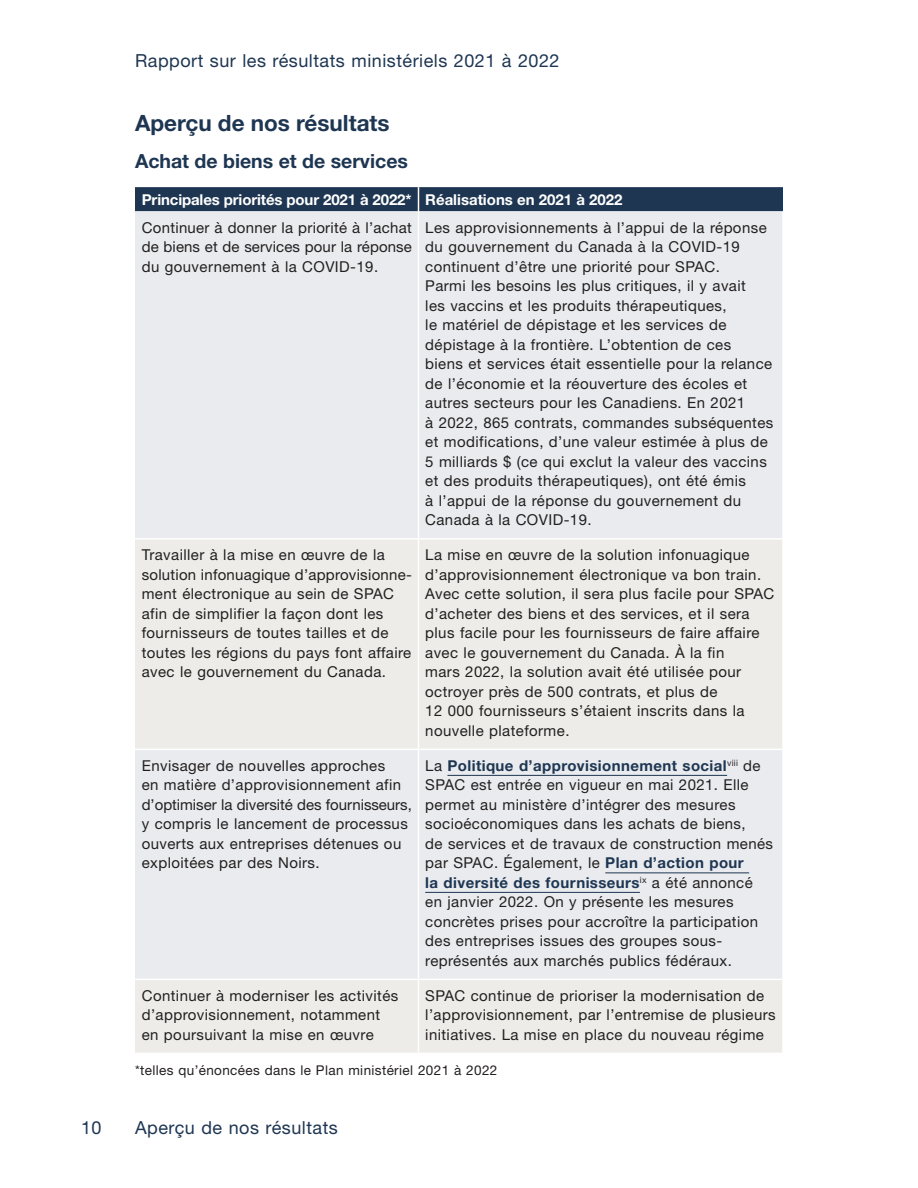
<style>
.page{position:relative;width:918px;height:1188px;background:#fff}
.page>*{position:absolute;margin:0;border:0;box-sizing:border-box;transform-origin:0 0}
.Subtitle_1{font:700 22.5px "Helvetica Neue LT Std";color:#1e3652}
.Table_1__Title{font:700 19.5px "Helvetica Neue LT Std";color:#1e3652}
.t1{font:18px "Helvetica Neue LT Std";letter-spacing:.03em;color:#1e3652}
.Table_1__Para_1a{font:15px/19.5px "Helvetica Neue LT Std";letter-spacing:.03em;color:#231f20}
.Table_1__Head_1{font:700 15px "Helvetica Neue LT Std";letter-spacing:-.01em;color:#fff}
.t2{font:13.5px "Helvetica Neue LT Std";letter-spacing:.03em;color:#231f20}
.s1{font-weight:700;color:#1e3652}
</style>
<div class="page">
<div style="left:135px;top:211px;width:647px;height:327px;background:#e9ebee"></div>
<div style="left:135px;top:540px;width:647px;height:513px;background:#edece9"></div>
<div style="left:135px;top:187px;width:648px;height:24px;background:#1e3652"></div>
<hr style="left:418px;top:540px;width:1px;height:209px;background:#fff">
<hr style="left:418px;top:750px;width:1px;height:229px;background:#fff">
<hr style="left:418px;top:980px;width:1px;height:73px;background:#fff">
<hr style="left:135px;top:749px;width:283px;height:1px;background:#fff">
<hr style="left:418px;top:749px;width:366px;height:1px;background:#fff">
<hr style="left:135px;top:979px;width:283px;height:1px;background:#fff">
<hr style="left:418px;top:979px;width:366px;height:1px;background:#fff">
<hr style="left:418px;top:211px;width:1px;height:327px;background:#fff">
<hr style="left:447px;top:775px;width:280px;height:1px;background:#1e3652">
<hr style="left:605px;top:873px;width:144px;height:1px;background:#1e3652">
<hr style="left:425px;top:892px;width:215px;height:1px;background:#1e3652">
<p class="t1" style="left:135px;top:50px;width:426px">Rapport sur les résultats ministériels 2021 à 2022</p>
<p class="Subtitle_1" style="left:135px;top:109px;width:256px">Aperçu de nos résultats</p>
<p class="Table_1__Title" style="left:135px;top:149px;width:274px">Achat de biens et de services</p>
<p class="Table_1__Head_1" style="left:142px;top:190px;width:271px">Principales priorités pour 2021 à 2022*</p>
<p class="Table_1__Head_1" style="left:425px;top:190px;width:199px">Réalisations en 2021 à 2022</p>
<p class="Table_1__Para_1a" style="left:142px;top:218px;width:272px;text-align:justify">Continuer à donner la priorité à l’achat de biens et de services pour la réponse du gouvernement à la COVID-19.</p>
<p class="Table_1__Para_1a" style="left:425px;top:218px;width:350px">Les approvisionnements à l’appui de la réponse du gouvernement du Canada à la COVID-19 continuent d’être une priorité pour SPAC.<br>Parmi les besoins les plus critiques, il y avait<br>les vaccins et les produits thérapeutiques,<br>le matériel de dépistage et les services de dépistage à la frontière. L’obtention de ces<br>biens et services était essentielle pour la relance de l’économie et la réouverture des écoles et autres secteurs pour les Canadiens. En 2021<br>à 2022, 865 contrats, commandes subséquentes et modifications, d’une valeur estimée à plus de 5 milliards $ (ce qui exclut la valeur des vaccins et des produits thérapeutiques), ont été émis<br>à l’appui de la réponse du gouvernement du Canada à la COVID-19.</p>
<p class="Table_1__Para_1a" style="left:142px;top:545px;width:271px">Travailler à la mise en œuvre de la solution infonuagique d’approvisionne&shy;ment électronique au sein de SPAC afin de simplifier la façon dont les fournisseurs de toutes tailles et de toutes les régions du pays font affaire avec le gouvernement du Canada.</p>
<p class="Table_1__Para_1a" style="left:425px;top:545px;width:351px">La mise en œuvre de la solution infonuagique d’approvisionnement électronique va bon train.<br>Avec cette solution, il sera plus facile pour SPAC d’acheter des biens et des services, et il sera plus facile pour les fournisseurs de faire affaire avec le gouvernement du Canada. À la fin<br>mars 2022, la solution avait été utilisée pour octroyer près de 500 contrats, et plus de<br>12 000 fournisseurs s’étaient inscrits dans la nouvelle plateforme.</p>
<p class="Table_1__Para_1a" style="left:142px;top:756px;width:272px">Envisager de nouvelles approches<br>en matière d’approvisionnement afin d’optimiser la diversité des fournisseurs, y compris le lancement de processus ouverts aux entreprises détenues ou exploitées par des Noirs.</p>
<p class="Table_1__Para_1a" style="left:425px;top:756px;width:349px">La <span class="s1">Politique d’approvisionnement social</span><sup>viii</sup> de SPAC est entrée en vigueur en mai 2021. Elle permet au ministère d’intégrer des mesures socioéconomiques dans les achats de biens,<br>de services et de travaux de construction menés par SPAC. Également, le <span class="s1">Plan d’action pour<br>la diversité des fournisseurs</span><sup>ix</sup> a été annoncé en janvier 2022. On y présente les mesures concrètes prises pour accroître la participation des entreprises issues des groupes sous&shy;représentés aux marchés publics fédéraux.</p>
<p class="Table_1__Para_1a" style="left:142px;top:986px;width:258px">Continuer à moderniser les activités d’approvisionnement, notamment en poursuivant la mise en œuvre</p>
<p class="Table_1__Para_1a" style="left:425px;top:986px;width:352px">SPAC continue de prioriser la modernisation de l’approvisionnement, par l’entremise de plusieurs initiatives. La mise en place du nouveau régime</p>
<p class="t2" style="left:135px;top:1062px;width:364px">*telles qu’énoncées dans le Plan ministériel 2021 à 2022</p>
<p class="t1" style="left:81px;top:1116px;width:22px">10</p>
<p class="t1" style="left:135px;top:1116px;width:204px">Aperçu de nos résultats</p>
</div>
